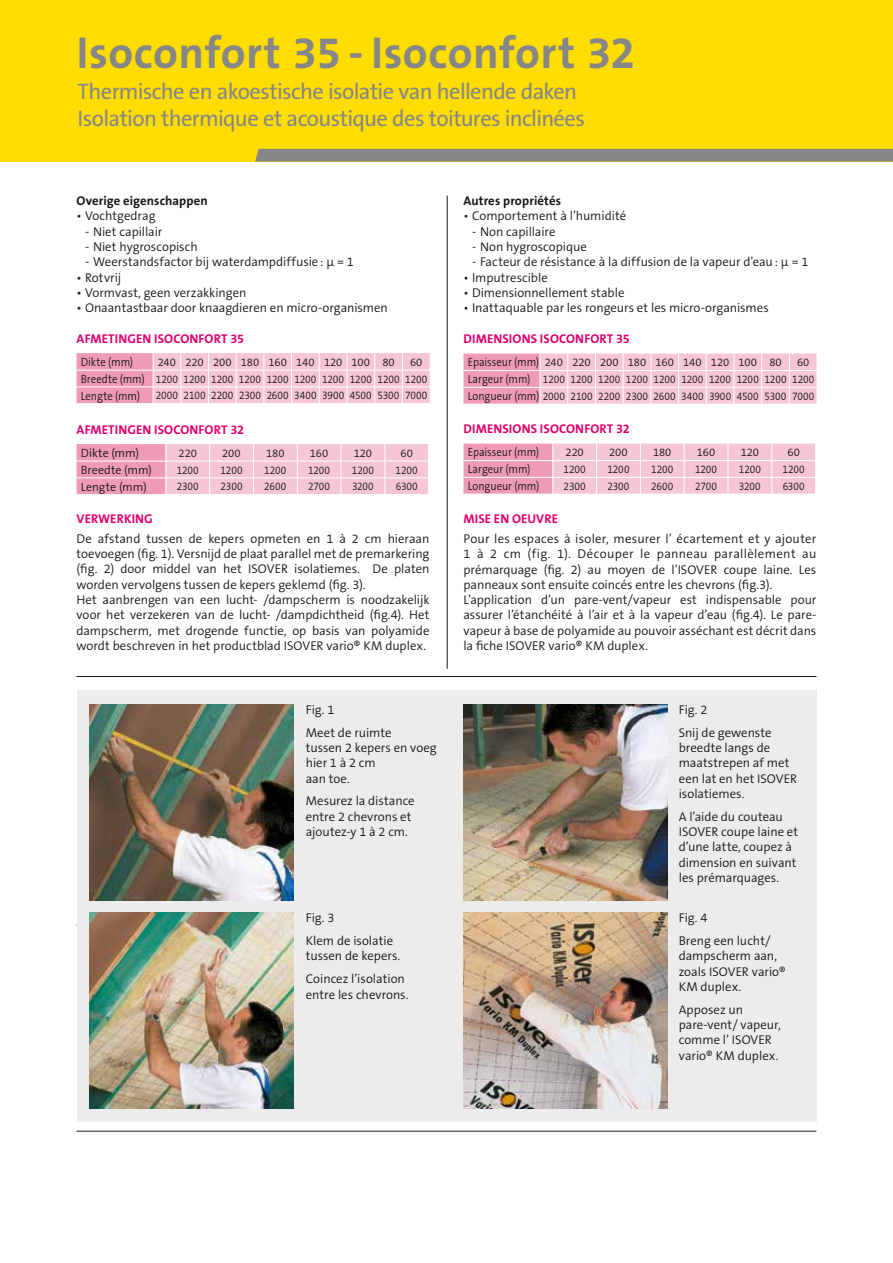
<style>
.page{position:relative;width:893px;height:1263px;background:#fff}
.page>*{position:absolute;margin:0;border:0;box-sizing:border-box;transform-origin:0 0}
.t1{font:700 45px "The Sans B7";letter-spacing:.01em;color:#868786}
.t2{font:22.5px/27px "The Sans B5 Plain";letter-spacing:-.03em;color:#868786}
.t3{font:300 12.75px/15.3px "The Sans B4";color:#181716}
.t4{font:700 12.75px "The Sans B7";letter-spacing:.01em;color:#de006d}
.t5{font:700 12.75px "The Sans B7";letter-spacing:.01em;color:#181716}
.t6{font:300 12px "The Sans B4";color:#181716;scale:.9 1}
.t7{font:300 12px "The Sans B4";color:#181716}
.t8{font:300 11.25px/17px "The Sans B4";letter-spacing:-.005em;color:#181716}
.t9{font:300 11.25px "The Sans B4";letter-spacing:-.005em;color:#181716;scale:.9 1}
.s1{font-size:12px}
</style>
<div class="page">
<div style="left:0;top:0;width:893px;height:162px;background:#fd0"></div>
<svg style="left:255px;top:149px;width:638px;height:13px"></svg>
<hr style="left:77px;top:1131px;width:739px;height:1px;background:#181716">
<hr style="left:447px;top:196px;width:1px;height:473px;background:#181716">
<svg style="left:77px;top:353px;width:353px;height:51px"></svg>
<svg style="left:77px;top:444px;width:351px;height:51px"></svg>
<svg style="left:463px;top:354px;width:354px;height:50px"></svg>
<svg style="left:463px;top:444px;width:352px;height:50px"></svg>
<hr style="left:77px;top:676px;width:739px;height:1px;background:#181716">
<div style="left:77px;top:690px;width:739px;height:431px;background:#ececec"></div>
<img style="left:89px;top:704px;width:204px;height:196px">
<img style="left:463px;top:704px;width:205px;height:196px">
<img style="left:89px;top:913px;width:204px;height:195px">
<img style="left:463px;top:913px;width:205px;height:195px">
<h1 class="t1" style="left:77px;top:29px;width:560px">Isoconfort 35 -Isoconfort 32</h1>
<h2 class="t2" style="left:78px;top:79px;width:509px">Thermische en akoestische isolatie van hellende daken<br>Isolation thermique et acoustique des toitures inclinées</h2>
<p class="t5" style="left:77px;top:194px;width:133px">Overige eigenschappen</p>
<p class="t3" style="left:77px;top:209px;width:81px">• Vochtgedrag</p>
<p class="t3" style="left:85px;top:224px;width:79px">- Niet capillair</p>
<p class="t3" style="left:85px;top:240px;width:114px">- Niet hygroscopisch</p>
<p class="t3" style="left:85px;top:255px;width:270px">- Weerstandsfactor bij waterdampdiffusie: µ = 1</p>
<p class="t3" style="left:77px;top:270px;width:46px">• Rotvrij</p>
<p class="t3" style="left:77px;top:285px;width:171px">• Vormvast, geen verzakkingen</p>
<p class="t3" style="left:77px;top:301px;width:313px">• Onaantastbaar door knaagdieren en micro-organismen</p>
<p class="t4" style="left:77px;top:332px;width:169px">AFMETINGEN ISOCONFORT 35</p>
<p class="t6" style="left:81px;top:356px;width:60px">Dikte (mm)</p>
<p class="t8" style="left:158px;top:354px;width:239px">240 220 200 180 160 140 120 100 80</p>
<p class="t8" style="left:81px;top:354px;width:348px;text-indent:329px">60<br><span class="s1">Breedte (mm)</span> 1200 1200 1200 1200 1200 1200 1200 1200 1200 1200</p>
<p class="t6" style="left:81px;top:389px;width:67px">Lengte (mm)</p>
<p class="t9" style="left:156px;top:390px;width:303px">2000 2100 2200 2300 2600 3400 3900 4500 5300 7000</p>
<p class="t4" style="left:77px;top:423px;width:169px">AFMETINGEN ISOCONFORT 32</p>
<p class="t7" style="left:81px;top:447px;width:60px">Dikte (mm)</p>
<p class="t8" style="left:179px;top:445px;width:20px">220</p>
<p class="t8" style="left:222px;top:445px;width:20px">200</p>
<p class="t8" style="left:266px;top:445px;width:20px">180</p>
<p class="t8" style="left:310px;top:445px;width:20px">160</p>
<p class="t8" style="left:354px;top:445px;width:20px">120</p>
<p class="t8" style="left:401px;top:445px;width:14px">60</p>
<p class="t7" style="left:81px;top:464px;width:73px">Breedte (mm)</p>
<p class="t9" style="left:177px;top:464px;width:26px">1200</p>
<p class="t9" style="left:220px;top:464px;width:26px">1200</p>
<p class="t9" style="left:264px;top:464px;width:26px">1200</p>
<p class="t9" style="left:308px;top:464px;width:26px">1200</p>
<p class="t9" style="left:352px;top:464px;width:26px">1200</p>
<p class="t9" style="left:396px;top:464px;width:26px">1200</p>
<p class="t7" style="left:81px;top:480px;width:67px">Lengte (mm)</p>
<p class="t9" style="left:177px;top:481px;width:26px">2300</p>
<p class="t9" style="left:220px;top:481px;width:26px">2300</p>
<p class="t9" style="left:264px;top:481px;width:26px">2600</p>
<p class="t9" style="left:308px;top:481px;width:26px">2700</p>
<p class="t9" style="left:352px;top:481px;width:26px">3200</p>
<p class="t9" style="left:396px;top:481px;width:26px">6300</p>
<p class="t4" style="left:77px;top:512px;width:78px">VERWERKING</p>
<p class="t3" style="left:77px;top:531px;width:354px">De afstand tussen de kepers opmeten en 1 à 2 cm hieraan toevoegen (fig. 1). Versnijd de plaat parallel met de premarkering (fig. 2) door middel van het ISOVER isolatiemes. De platen worden vervolgens tussen de kepers geklemd (fig. 3).<br>Het aanbrengen van een lucht- /dampscherm is noodzakelijk voor het verzekeren van de lucht- /dampdichtheid (fig.4). Het dampscherm, met drogende functie, op basis van polyamide wordt beschreven in het productblad ISOVER vario® KM duplex.</p>
<p class="t3" style="left:306px;top:699px;width:87px;line-height:22.8px">Fig. 1<br>Meet de ruimte</p>
<p class="t3" style="left:306px;top:741px;width:132px">tussen 2 kepers en voeg hier 1 à 2 cm<br>aan toe.</p>
<p class="t3" style="left:306px;top:794px;width:110px">Mesurez la distance entre 2 chevrons et ajoutez-y 1 à 2 cm.</p>
<p class="t3" style="left:306px;top:907px;width:89px;line-height:22.8px">Fig. 3<br>Klem de isolatie</p>
<p class="t3" style="left:306px;top:945px;width:101px;line-height:22.8px">tussen de kepers.<br>Coincez l’isolation</p>
<p class="t3" style="left:306px;top:987px;width:104px">entre les chevrons.</p>
<p class="t5" style="left:463px;top:194px;width:99px">Autres propriétés</p>
<p class="t3" style="left:463px;top:209px;width:164px">• Comportement à l’humidité</p>
<p class="t3" style="left:472px;top:224px;width:85px">- Non capillaire</p>
<p class="t3" style="left:472px;top:240px;width:117px">- Non hygroscopique</p>
<p class="t3" style="left:472px;top:255px;width:338px">- Facteur de résistance à la diffusion de la vapeur d’eau: µ = 1</p>
<p class="t3" style="left:463px;top:270px;width:86px">• Imputrescible</p>
<p class="t3" style="left:463px;top:285px;width:162px">• Dimensionnellement stable</p>
<p class="t3" style="left:463px;top:301px;width:307px">• Inattaquable par les rongeurs et les micro-organismes</p>
<p class="t4" style="left:463px;top:332px;width:168px">DIMENSIONS ISOCONFORT 35</p>
<p class="t8" style="left:468px;top:354px;width:315px"><span class="s1">Epaisseur (mm)</span> 240 220 200 180 160 140 120 100 80</p>
<p class="t8" style="left:468px;top:354px;width:348px;text-indent:329px">60<br><span class="s1">Largeur (mm)</span> 1200 1200 1200 1200 1200 1200 1200 1200 1200 1200<br><span class="s1">Longueur (mm)</span> 2000 2100 2200 2300 2600 3400 3900 4500 5300 7000</p>
<p class="t4" style="left:463px;top:422px;width:168px">DIMENSIONS ISOCONFORT 32</p>
<p class="t6" style="left:468px;top:446px;width:81px">Epaisseur (mm)</p>
<p class="t8" style="left:566px;top:444px;width:20px">220</p>
<p class="t8" style="left:609px;top:444px;width:20px">200</p>
<p class="t8" style="left:653px;top:444px;width:20px">180</p>
<p class="t8" style="left:697px;top:444px;width:20px">160</p>
<p class="t8" style="left:741px;top:444px;width:20px">120</p>
<p class="t8" style="left:787px;top:444px;width:14px">60</p>
<p class="t6" style="left:468px;top:463px;width:71px">Largeur (mm)</p>
<p class="t9" style="left:564px;top:463px;width:26px">1200</p>
<p class="t9" style="left:607px;top:463px;width:26px">1200</p>
<p class="t9" style="left:651px;top:463px;width:26px">1200</p>
<p class="t9" style="left:695px;top:463px;width:26px">1200</p>
<p class="t9" style="left:739px;top:463px;width:26px">1200</p>
<p class="t9" style="left:783px;top:463px;width:26px">1200</p>
<p class="t6" style="left:468px;top:480px;width:81px">Longueur (mm)</p>
<p class="t9" style="left:564px;top:480px;width:26px">2300</p>
<p class="t9" style="left:607px;top:480px;width:26px">2300</p>
<p class="t9" style="left:651px;top:480px;width:26px">2600</p>
<p class="t9" style="left:695px;top:480px;width:26px">2700</p>
<p class="t9" style="left:739px;top:480px;width:26px">3200</p>
<p class="t9" style="left:783px;top:480px;width:26px">6300</p>
<p class="t4" style="left:463px;top:512px;width:96px">MISE EN OEUVRE</p>
<p class="t3" style="left:463px;top:531px;width:354px">Pour les espaces à isoler, mesurer l’ écartement et y ajouter 1 à 2 cm (fig. 1). Découper le panneau parallèlement au prémarquage (fig. 2) au moyen de l’ISOVER coupe laine. Les panneaux sont ensuite coincés entre les chevrons (fig.3).<br>L’application d’un pare-vent/vapeur est indispensable pour assurer l’étanchéité à l’air et à la vapeur d’eau (fig.4). Le pare&shy;vapeur à base de polyamide au pouvoir asséchant est décrit dans la fiche ISOVER vario® KM duplex.</p>
<p class="t3" style="left:679px;top:699px;width:94px;line-height:22.8px">Fig. 2<br>Snij de gewenste</p>
<p class="t3" style="left:679px;top:741px;width:120px">breedte langs de maatstrepen af met een lat en het ISOVER isolatiemes.</p>
<p class="t3" style="left:679px;top:809px;width:121px">A l’aide du couteau<br>ISOVER coupe laine et d’une latte, coupez à dimension en suivant les prémarquages.</p>
<p class="t3" style="left:679px;top:907px;width:93px;line-height:22.8px">Fig. 4<br>Breng een lucht/</p>
<p class="t3" style="left:679px;top:949px;width:109px">dampscherm aan, zoals ISOVER vario®<br>KM duplex.</p>
<p class="t3" style="left:679px;top:1002px;width:104px">Apposez un pare-vent/ vapeur, comme l’ ISOVER vario® KM duplex.</p>
</div>
